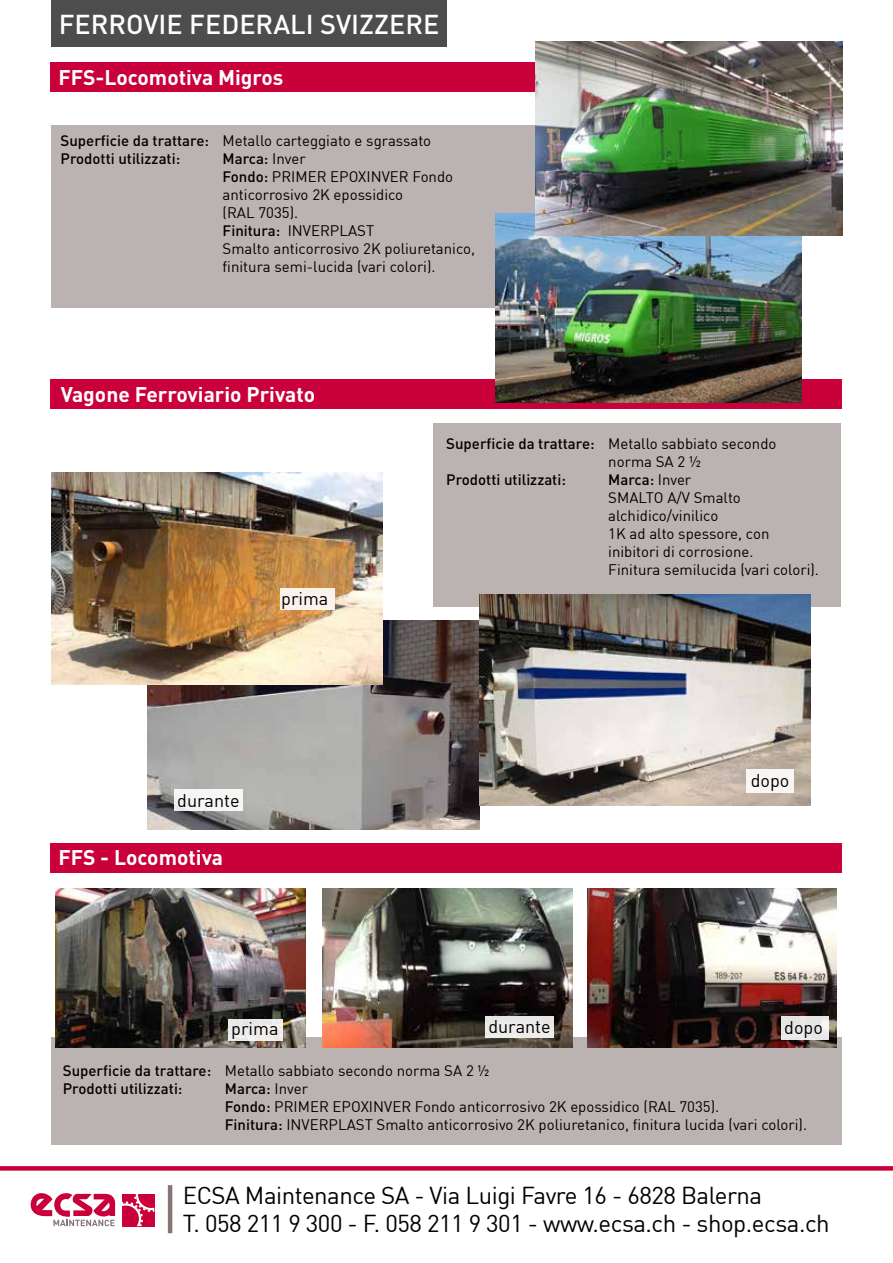
<style>
.page{position:relative;width:893px;height:1263px;background:#fff}
.page>*{position:absolute;margin:0;border:0;box-sizing:border-box;transform-origin:0 0}
.t1{font:500 27px "DIN";color:#fff}
.t2{font:24px/28.5px "DIN";letter-spacing:-.02em;color:#000}
.t3{font:700 21px "DIN";color:#fff}
.t4{font:18px "DIN";color:#000}
.t5{font:15px/18px "DIN";color:#000}
.t6{font:500 15px/18px "DIN";color:#000}
.s1{font-weight:400}
.s2{font-weight:500}
</style>
<div class="page">
<svg style="left:0;top:1166px;width:893px;height:4px;background:#ca083f"></svg>
<svg style="left:30px;top:1193px;width:85px;height:33px"></svg>
<svg style="left:122px;top:1194px;width:32px;height:32px"></svg>
<hr style="left:168px;top:1185px;width:4px;height:48px;background:#847775">
<div style="left:51px;top:1037px;width:791px;height:108px;background:#bab3b2"></div>
<div style="left:434px;top:423px;width:407px;height:184px;background:#bab3b2"></div>
<div style="left:51px;top:126px;width:598px;height:182px;background:#bab3b2"></div>
<div style="left:50px;top:843px;width:791px;height:30px;background:#c90039"></div>
<div style="left:51px;top:379px;width:791px;height:30px;background:#c90039"></div>
<img style="left:147px;top:621px;width:332px;height:209px">
<div style="left:51px;top:0;width:395px;height:47px;background:#4d4d4d"></div>
<img style="left:55px;top:888px;width:251px;height:160px">
<img style="left:323px;top:888px;width:250px;height:160px">
<img style="left:588px;top:888px;width:248px;height:160px">
<img style="left:51px;top:473px;width:331px;height:211px">
<img style="left:479px;top:594px;width:331px;height:211px">
<img style="left:496px;top:214px;width:306px;height:188px">
<div style="left:50px;top:63px;width:791px;height:29px;background:#c90039"></div>
<img style="left:536px;top:41px;width:306px;height:195px">
<div style="left:747px;top:769px;width:47px;height:23px;background:#f7f6f5"></div>
<div style="left:174px;top:790px;width:68px;height:21px;background:#f6f6f6"></div>
<div style="left:280px;top:588px;width:55px;height:22px;background:#fbf4ec"></div>
<div style="left:228px;top:1019px;width:55px;height:21px;background:#ecebe9"></div>
<div style="left:485px;top:1016px;width:68px;height:21px;background:#ecebea"></div>
<div style="left:781px;top:1016px;width:47px;height:23px;background:#e6e5e6"></div>
<h1 class="t1" style="left:59px;top:7px;width:382px">FERROVIE FEDERALI SVIZZERE</h1>
<h3 class="t3" style="left:58px;top:64px;width:226px">FFS-Locomotiva Migros</h3>
<p class="t6" style="left:61px;top:131px;width:372px">Superficie da trattare: <span class="s1">Metallo carteggiato e sgrassato<br></span>Prodotti utilizzati:</p>
<p class="t5" style="left:223px;top:149px;width:254px"><span class="s2">Marca:</span> Inver<br><span class="s2">Fondo:</span> PRIMER EPOXINVER Fondo anticorrosivo 2K epossidico<br>(RAL 7035).<br><span class="s2">Finitura:</span> INVERPLAST<br>Smalto anticorrosivo 2K poliuretanico, finitura semi-lucida (vari colori).</p>
<h3 class="t3" style="left:61px;top:380px;width:256px">Vagone Ferroviario Privato</h3>
<p class="t4" style="left:281px;top:587px;width:49px">prima</p>
<p class="t4" style="left:177px;top:789px;width:64px">durante</p>
<h3 class="t3" style="left:58px;top:843px;width:166px">FFS - Locomotiva</h3>
<p class="t5" style="left:608px;top:434px;width:170px;text-indent:-162px"><span class="s2">Superficie da trattare:</span> Metallo sabbiato secondo norma SA 2 ½</p>
<p class="t6" style="left:446px;top:470px;width:121px">Prodotti utilizzati:</p>
<p class="t5" style="left:608px;top:470px;width:212px"><span class="s2">Marca:</span> Inver<br>SMALTO A/V Smalto alchidico/vinilico<br>1K ad alto spessore, con inibitori di corrosione.<br>Finitura semilucida (vari colori).</p>
<p class="t4" style="left:751px;top:769px;width:40px">dopo</p>
<p class="t4" style="left:231px;top:1017px;width:49px">prima</p>
<p class="t4" style="left:488px;top:1015px;width:64px">durante</p>
<p class="t4" style="left:784px;top:1016px;width:40px">dopo</p>
<p class="t6" style="left:63px;top:1061px;width:428px">Superficie da trattare: <span class="s1">Metallo sabbiato secondo norma SA 2 ½<br></span>Prodotti utilizzati:</p>
<p class="t5" style="left:225px;top:1079px;width:584px"><span class="s2">Marca:</span> Inver<br><span class="s2">Fondo:</span> PRIMER EPOXINVER Fondo anticorrosivo 2K epossidico (RAL 7035).<br><span class="s2">Finitura:</span> INVERPLAST Smalto anticorrosivo 2K poliuretanico, finitura lucida (vari colori).</p>
<h2 class="t2" style="left:183px;top:1180px;width:648px">ECSA Maintenance SA - Via Luigi Favre 16 - 6828 Balerna<br>T. 058 211 9 300 - F. 058 211 9 301 - www.ecsa.ch - shop.ecsa.ch</h2>
</div>
